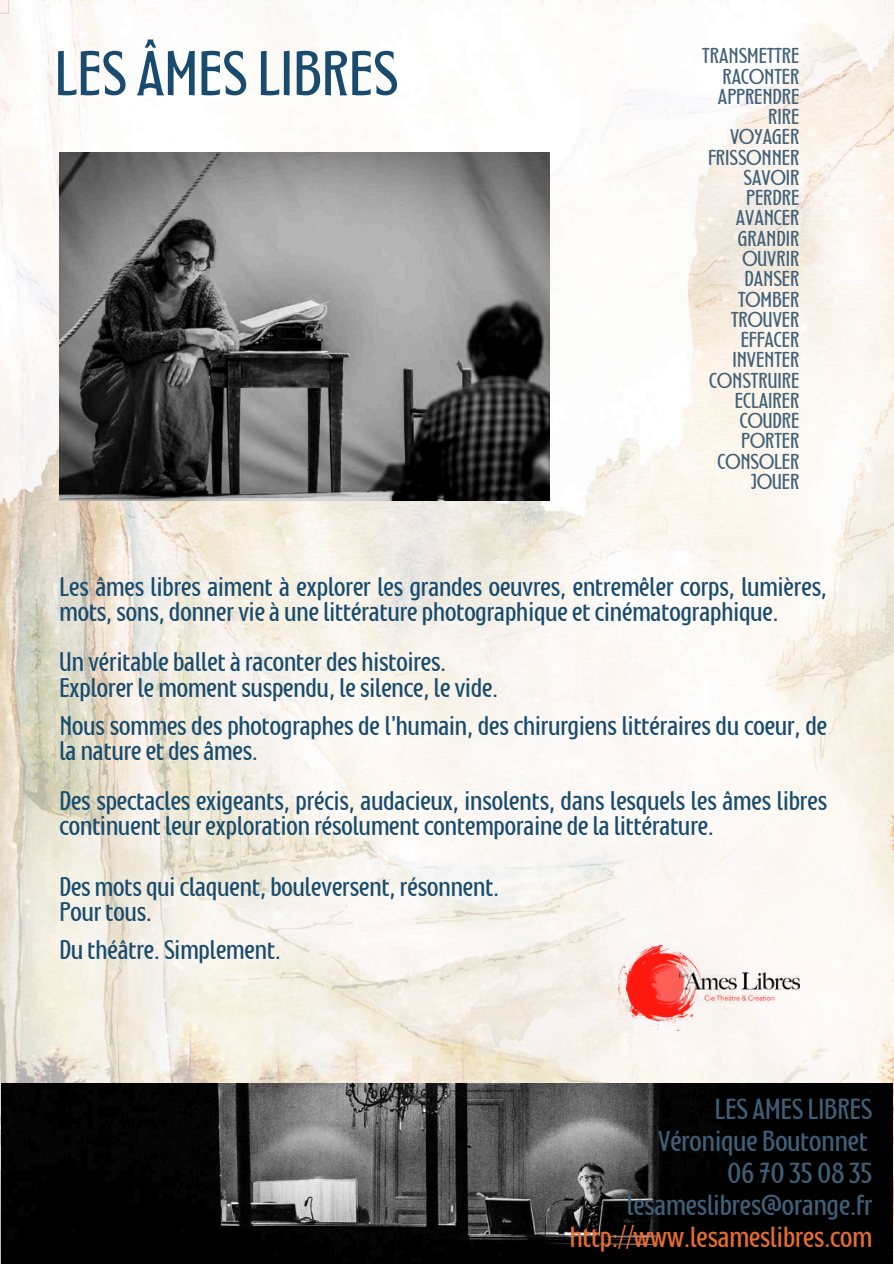
<style>
.page{position:relative;width:894px;height:1264px;background:#fff}
.page>*{position:absolute;margin:0;border:0;box-sizing:border-box;transform-origin:0 0}
.t1{font:51px "Montagna LTD";color:#184b6d}
.t2{font:23.4px/31.8px "Montagna LTD";color:#406078;text-align:right}
.t3{font:23.4px "Montagna LTD";color:#e66c31}
.t4{font:21.6px/25px "Montagna LTD";color:#184b6d}
.t5{font:17.4px/20.2px "Montagna LTD";color:#406078;text-align:right}
</style>
<div class="page">
<img style="left:0;top:0;width:893px;height:1263px">
<img style="left:1px;top:1083px;width:891px;height:180px">
<img style="left:59px;top:152px;width:490px;height:348px">
<img style="left:618px;top:945px;width:180px;height:85px">
<h1 class="t1" style="left:55px;top:51px;width:345px">LES ÂMES LIBRES</h1>
<p class="t5" style="left:702px;top:47px;width:99px">TRANSMETTRE<br>RACONTER<br>APPRENDRE<br>RIRE<br>VOYAGER<br>FRISSONNER<br>SAVOIR<br>PERDRE<br>AVANCER<br>GRANDIR<br>OUVRIR<br>DANSER<br>TOMBER<br>TROUVER<br>EFFACER<br>INVENTER<br>CONSTRUIRE<br>ECLAIRER<br>COUDRE<br>PORTER<br>CONSOLER<br>JOUER</p>
<p class="t4" style="left:59px;top:576px;width:768px">Les âmes libres aiment à explorer les grandes oeuvres, entremêler corps, lumières, mots, sons, donner vie à une littérature photographique et cinématographique.</p>
<p class="t4" style="left:59px;top:651px;width:440px">Un véritable ballet à raconter des histoires.<br>Explorer le moment suspendu, le silence, le vide.</p>
<p class="t4" style="left:59px;top:715px;width:768px">Nous sommes des photographes de l'humain, des chirurgiens littéraires du coeur, de la nature et des âmes.</p>
<p class="t4" style="left:59px;top:790px;width:768px">Des spectacles exigeants, précis, audacieux, insolents, dans lesquels les âmes libres continuent leur exploration résolument contemporaine de la littérature.</p>
<p class="t4" style="left:59px;top:876px;width:441px">Des mots qui claquent, bouleversent, résonnent.<br>Pour tous.</p>
<p class="t4" style="left:59px;top:939px;width:223px">Du théâtre. Simplement.</p>
<p class="t2" style="left:626px;top:1095px;width:247px">LES AMES LIBRES<br>Véronique Boutonnet<br>06 70 35 08 35 lesameslibres@orange.fr</p>
<p class="t3" style="left:569px;top:1225px;width:304px">http://www.lesameslibres.com</p>
</div>
